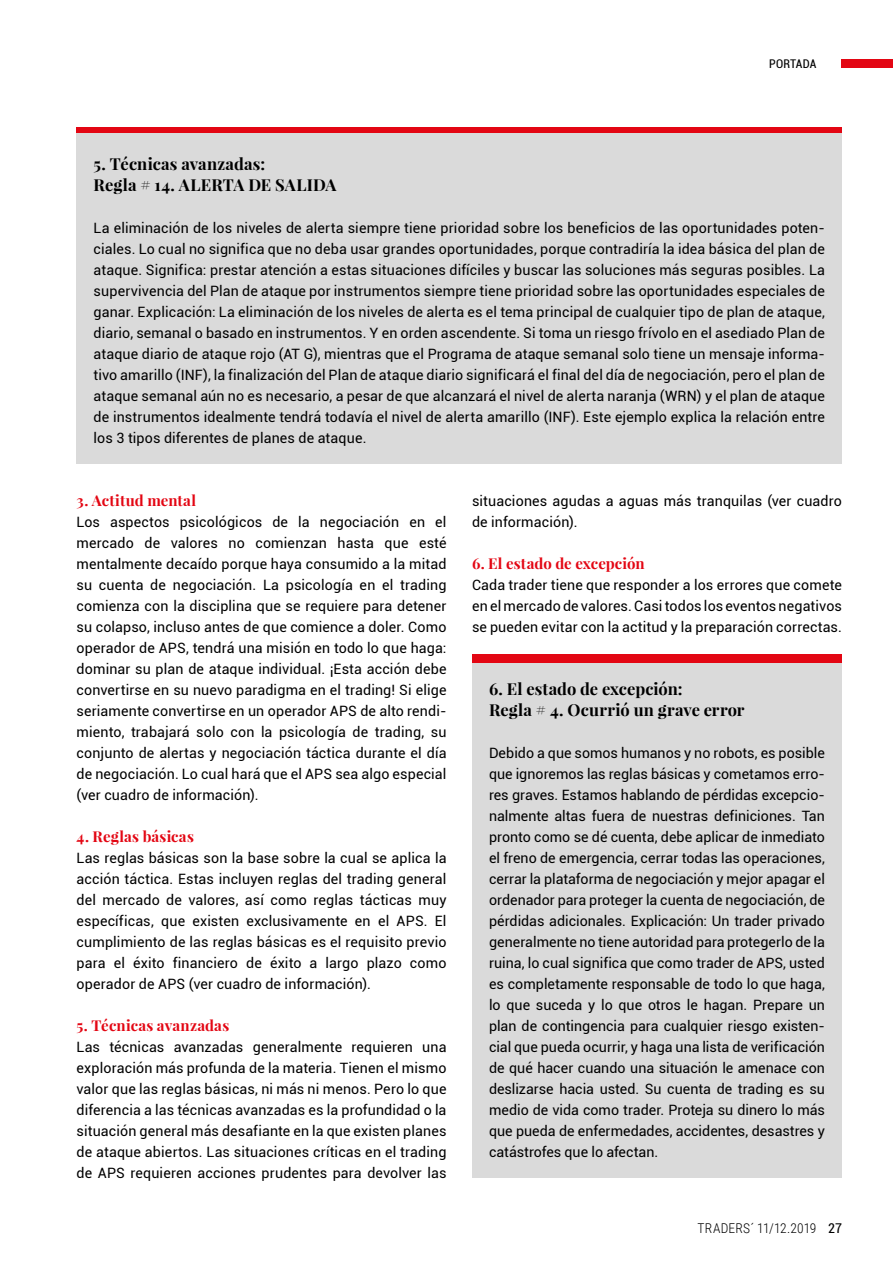
<style>
.page{position:relative;width:893px;height:1263px;background:#fff}
.page>*{position:absolute;margin:0;border:0;box-sizing:border-box;transform-origin:0 0}
.t1{font:700 16.5px/21px "Playfair Display";letter-spacing:.005em;color:#000}
.t2{font:700 15px "Playfair Display";letter-spacing:.01em;color:#e30613}
.t3{font:14.25px/21px "Roboto";letter-spacing:.01em;color:#000;text-align:justify}
.t4{font:300 13.5px "Roboto Condensed";letter-spacing:.015em;color:#000}
.t5{font:condensed 12px "Roboto";letter-spacing:.015em;color:#000}
.s1{font-family:"Roboto";font-weight:400;font-stretch:condensed}
</style>
<div class="page">
<div style="left:842px;top:60px;width:51px;height:8px;background:#e30613"></div>
<div style="left:77px;top:127px;width:765px;height:337px;background:#dadada"></div>
<div style="left:77px;top:127px;width:765px;height:6px;background:#e30613"></div>
<div style="left:472px;top:654px;width:370px;height:524px;background:#dadada"></div>
<div style="left:472px;top:654px;width:370px;height:9px;background:#e30613"></div>
<p class="t5" style="left:769px;top:55px;width:49px">PORTADA</p>
<p class="t1" style="left:94px;top:153px;width:244px">5. Técnicas avanzadas:<br>Regla # 14. ALERTA DE SALIDA</p>
<p class="t3" style="left:94px;top:216px;width:733px">La eliminación de los niveles de alerta siempre tiene prioridad sobre los beneficios de las oportunidades poten&shy;ciales. Lo cual no significa que no deba usar grandes oportunidades, porque contradiría la idea básica del plan de ataque. Significa: prestar atención a estas situaciones difíciles y buscar las soluciones más seguras posibles. La supervivencia del Plan de ataque por instrumentos siempre tiene prioridad sobre las oportunidades especiales de ganar. Explicación: La eliminación de los niveles de alerta es el tema principal de cualquier tipo de plan de ataque, diario, semanal o basado en instrumentos. Y en orden ascendente. Si toma un riesgo frívolo en el asediado Plan de ataque diario de ataque rojo (AT G), mientras que el Programa de ataque semanal solo tiene un mensaje informa&shy;tivo amarillo (INF), la finalización del Plan de ataque diario significará el final del día de negociación, pero el plan de ataque semanal aún no es necesario, a pesar de que alcanzará el nivel de alerta naranja (WRN) y el plan de ataque de instrumentos idealmente tendrá todavía el nivel de alerta amarillo (INF). Este ejemplo explica la relación entre los 3 tipos diferentes de planes de ataque.</p>
<p class="t2" style="left:77px;top:490px;width:121px">3. Actitud mental</p>
<p class="t3" style="left:77px;top:510px;width:371px">Los aspectos psicológicos de la negociación en el mercado de valores no comienzan hasta que esté mentalmente decaído porque haya consumido a la mitad su cuenta de negociación. La psicología en el trading comienza con la disciplina que se requiere para detener su colapso, incluso antes de que comience a doler. Como operador de APS, tendrá una misión en todo lo que haga: dominar su plan de ataque individual. ¡Esta acción debe convertirse en su nuevo paradigma en el trading! Si elige seriamente convertirse en un operador APS de alto rendi&shy;miento, trabajará solo con la psicología de trading, su conjunto de alertas y negociación táctica durante el día de negociación. Lo cual hará que el APS sea algo especial (ver cuadro de información).</p>
<p class="t2" style="left:77px;top:826px;width:119px">4. Reglas básicas</p>
<p class="t3" style="left:77px;top:846px;width:371px">Las reglas básicas son la base sobre la cual se aplica la acción táctica. Estas incluyen reglas del trading general del mercado de valores, así como reglas tácticas muy específicas, que existen exclusivamente en el APS. El cumplimiento de las reglas básicas es el requisito previo para el éxito financiero de éxito a largo plazo como operador de APS (ver cuadro de información).</p>
<p class="t2" style="left:77px;top:1015px;width:154px">5. Técnicas avanzadas</p>
<p class="t3" style="left:77px;top:1035px;width:371px">Las técnicas avanzadas generalmente requieren una exploración más profunda de la materia. Tienen el mismo valor que las reglas básicas, ni más ni menos. Pero lo que diferencia a las técnicas avanzadas es la profundidad o la situación general más desafiante en la que existen planes de ataque abiertos. Las situaciones críticas en el trading de APS requieren acciones prudentes para devolver las</p>
<p class="t3" style="left:472px;top:489px;width:371px">situaciones agudas a aguas más tranquilas (ver cuadro de información).</p>
<p class="t2" style="left:472px;top:553px;width:174px">6. El estado de excepción</p>
<p class="t3" style="left:472px;top:573px;width:371px">Cada trader tiene que responder a los errores que comete en el mercado de valores. Casi todos los eventos negativos se pueden evitar con la actitud y la preparación correctas.</p>
<p class="t1" style="left:489px;top:678px;width:257px">6. El estado de excepción:<br>Regla # 4. Ocurrió un grave error</p>
<p class="t3" style="left:489px;top:741px;width:337px">Debido a que somos humanos y no robots, es posible que ignoremos las reglas básicas y cometamos erro&shy;res graves. Estamos hablando de pérdidas excepcio&shy;nalmente altas fuera de nuestras definiciones. Tan pronto como se dé cuenta, debe aplicar de inmediato el freno de emergencia, cerrar todas las operaciones, cerrar la plataforma de negociación y mejor apagar el ordenador para proteger la cuenta de negociación, de pérdidas adicionales. Explicación: Un trader privado generalmente no tiene autoridad para protegerlo de la ruina, lo cual significa que como trader de APS, usted es completamente responsable de todo lo que haga, lo que suceda y lo que otros le hagan. Prepare un plan de contingencia para cualquier riesgo existen&shy;cial que pueda ocurrir, y haga una lista de verificación de qué hacer cuando una situación le amenace con deslizarse hacia usted. Su cuenta de trading es su medio de vida como trader. Proteja su dinero lo más que pueda de enfermedades, accidentes, desastres y catástrofes que lo afectan.</p>
<p class="t4" style="left:698px;top:1219px;width:146px">TRADERS´ 11/12.2019 <span class="s1">27</span></p>
</div>
